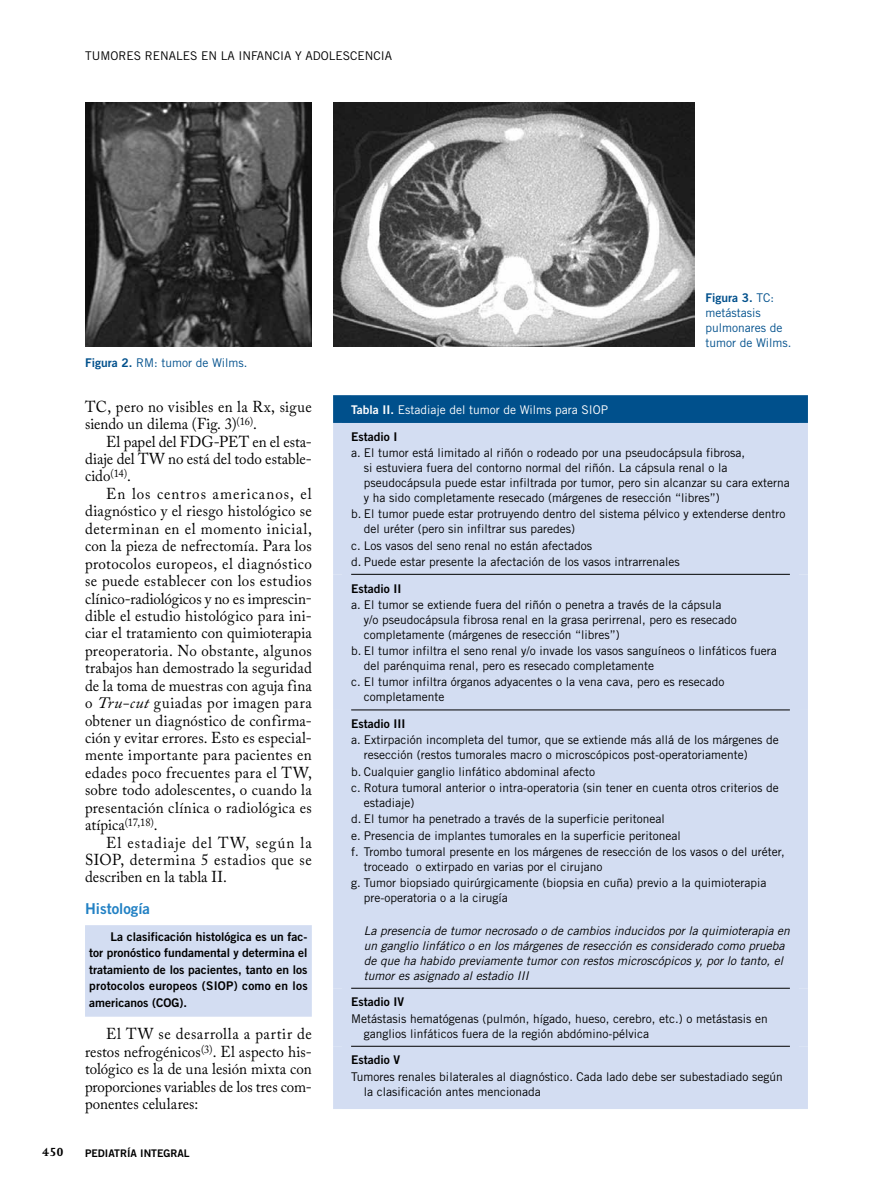
<style>
.page{position:relative;width:893px;height:1191px;background:#fff}
.page>*{position:absolute;margin:0;border:0;box-sizing:border-box;transform-origin:0 0}
.t1{font:15.75px/17.4px "Adobe Caslon Pro";letter-spacing:.01em;color:#000;text-align:justify;scale:.95 1}
.t2{font:15px "Trade Gothic Bold Two";color:#2281c4}
.t3{font:700 13.5px "Joanna MT Std";color:#000}
.t4{font:12px/15px "Trade Gothic";color:#000}
.t5{font:italic 12px/15px "Trade Gothic";color:#000}
.t6{font:12px/16.5px "Trade Gothic Bold Two";color:#000;text-align:justify}
.t7{font:12px/15px "Trade Gothic";color:#00508c}
.t8{font:12px "Trade Gothic";color:#fff}
.t9{font:12px "Trade Gothic Bold Two";color:#00508c}
.t10{font:10.5px "Trade Gothic Bold Two";color:#000}
.s1{font-family:"Trade Gothic Bold Two"}
.s2{font-family:"Trade Gothic"}
.s3{font-style:italic}
</style>
<div class="page">
<div style="left:85px;top:925px;width:227px;height:91px;background:#d3ddf2"></div>
<div style="left:342px;top:396px;width:457px;height:26px;background:#00508c"></div>
<div style="left:351px;top:423px;width:439px;height:685px;background:#d3ddf2"></div>
<hr style="left:351px;top:574px;width:439px;height:1px;background:#000">
<hr style="left:351px;top:709px;width:439px;height:1px;background:#000">
<hr style="left:351px;top:988px;width:439px;height:1px;background:#000">
<div style="left:333px;top:1046px;width:18px;height:62px;background:#d3ddf2"></div>
<div style="left:790px;top:1046px;width:18px;height:62px;background:#d3ddf2"></div>
<hr style="left:333px;top:1108px;width:475px;height:1px;background:#d3ddf2">
<div style="left:333px;top:423px;width:18px;height:151px;background:#d3ddf2"></div>
<div style="left:790px;top:423px;width:18px;height:151px;background:#d3ddf2"></div>
<div style="left:333px;top:574px;width:18px;height:136px;background:#d3ddf2"></div>
<div style="left:790px;top:574px;width:18px;height:136px;background:#d3ddf2"></div>
<div style="left:333px;top:710px;width:18px;height:278px;background:#d3ddf2"></div>
<div style="left:790px;top:710px;width:18px;height:278px;background:#d3ddf2"></div>
<div style="left:333px;top:988px;width:18px;height:58px;background:#d3ddf2"></div>
<div style="left:790px;top:988px;width:18px;height:58px;background:#d3ddf2"></div>
<hr style="left:351px;top:1046px;width:439px;height:1px;background:#000">
<hr style="left:333px;top:395px;width:475px;height:1px;background:#00508c">
<div style="left:333px;top:396px;width:18px;height:26px;background:#00508c"></div>
<div style="left:790px;top:396px;width:18px;height:26px;background:#00508c"></div>
<hr style="left:333px;top:422px;width:475px;height:1px;background:#00508c">
<img style="left:85px;top:103px;width:227px;height:243px">
<img style="left:333px;top:103px;width:361px;height:243px">
<p class="t4" style="left:85px;top:48px;width:309px">Tumores renales en la infancia y adolescencia</p>
<p class="t7" style="left:85px;top:355px;width:164px"><span class="s1">Figura 2.</span> RM: tumor de Wilms.</p>
<p class="t9" style="left:705px;top:290px;width:70px">Figura 3. <span class="s2">TC:</span></p>
<p class="t7" style="left:705px;top:305px;width:88px">metástasis pulmonares de tumor de Wilms.</p>
<h1 class="t1" style="left:85px;top:397px;width:240px">TC, pero no visibles en la Rx, sigue siendo un dilema (Fig. 3)<sup>(16)</sup>.</h1>
<h1 class="t1" style="left:85px;top:432px;width:240px;text-indent:21px">El papel del FDG-PET en el esta&shy;diaje del TW no está del todo estable&shy;cido<sup>(14)</sup>.</h1>
<p class="t1" style="left:85px;top:485px;width:240px;text-indent:21px">En los centros americanos, el diagnóstico y el riesgo histológico se determinan en el momento inicial, con la pieza de nefrectomía. Para los protocolos europeos, el diagnóstico se puede establecer con los estudios clínico-radiológicos y no es imprescin&shy;dible el estudio histológico para ini&shy;ciar el tratamiento con quimioterapia preoperatoria. No obstante, algunos trabajos han demostrado la seguridad de la toma de muestras con aguja fina o <span class="s3">Tru-cut</span> guiadas por imagen para obtener un diagnóstico de confirma&shy;ción y evitar errores. Esto es especial&shy;mente importante para pacientes en edades poco frecuentes para el TW, sobre todo adolescentes, o cuando la presentación clínica o radiológica es atípica<sup>(17,18)</sup>.</p>
<h1 class="t1" style="left:85px;top:833px;width:240px;text-indent:21px">El estadiaje del TW, según la SIOP, determina 5 estadios que se describen en la tabla II.</h1>
<p class="t2" style="left:85px;top:899px;width:66px">Histología</p>
<p class="t6" style="left:89px;top:928px;width:220px;text-indent:21px">La clasificación histológica es un fac&shy;tor pronóstico fundamental y determina el tratamiento de los pacientes, tanto en los protocolos europeos (SIOP) como en los americanos (COG).</p>
<h1 class="t1" style="left:85px;top:1025px;width:240px;text-indent:21px">El TW se desarrolla a partir de restos nefrogénicos<sup>(3)</sup>. El aspecto his&shy;tológico es la de una lesión mixta con proporciones variables de los tres com&shy;ponentes celulares:</h1>
<p class="t3" style="left:42px;top:1144px;width:23px">450</p>
<p class="t10" style="left:85px;top:1146px;width:106px">PEDIATRÍA INTEGRAL</p>
<p class="t8" style="left:351px;top:402px;width:259px"><span class="s1">Tabla II.</span> Estadiaje del tumor de Wilms para SIOP</p>
<p class="t6" style="left:351px;top:428px;width:48px">Estadio I</p>
<p class="t4" style="left:364px;top:445px;width:427px;text-indent:-13px">a. El tumor está limitado al riñón o rodeado por una pseudocápsula fibrosa,<br>si estuviera fuera del contorno normal del riñón. La cápsula renal o la pseudocápsula puede estar infiltrada por tumor, pero sin alcanzar su cara externa y ha sido completamente resecado (márgenes de resección “libres”)</p>
<p class="t4" style="left:364px;top:506px;width:423px;text-indent:-13px">b. El tumor puede estar protruyendo dentro del sistema pélvico y extenderse dentro del uréter (pero sin infiltrar sus paredes)</p>
<p class="t4" style="left:351px;top:537px;width:330px;line-height:16.2px">c. Los vasos del seno renal no están afectados<br>d. Puede estar presente la afectación de los vasos intrarrenales</p>
<p class="t6" style="left:351px;top:580px;width:52px">Estadio II</p>
<p class="t4" style="left:364px;top:597px;width:374px;text-indent:-13px">a. El tumor se extiende fuera del riñón o penetra a través de la cápsula y/o pseudocápsula fibrosa renal en la grasa perirrenal, pero es resecado completamente (márgenes de resección “libres”)</p>
<p class="t4" style="left:364px;top:643px;width:414px;text-indent:-13px">b. El tumor infiltra el seno renal y/o invade los vasos sanguíneos o linfáticos fuera del parénquima renal, pero es resecado completamente</p>
<p class="t4" style="left:364px;top:674px;width:362px;text-indent:-13px">c. El tumor infiltra órganos adyacentes o la vena cava, pero es resecado completamente</p>
<p class="t6" style="left:351px;top:715px;width:56px">Estadio III</p>
<p class="t4" style="left:364px;top:732px;width:416px;text-indent:-13px">a. Extirpación incompleta del tumor, que se extiende más allá de los márgenes de resección (restos tumorales macro o microscópicos post-operatoriamente)</p>
<p class="t4" style="left:351px;top:763px;width:429px;line-height:16.2px">b. Cualquier ganglio linfático abdominal afecto<br>c. Rotura tumoral anterior o intra-operatoria (sin tener en cuenta otros criterios de</p>
<p class="t4" style="left:351px;top:794px;width:435px;line-height:16.2px;text-indent:13px">estadiaje)<br>d. El tumor ha penetrado a través de la superficie peritoneal<br>e. Presencia de implantes tumorales en la superficie peritoneal<br>f. Trombo tumoral presente en los márgenes de resección de los vasos o del uréter,</p>
<p class="t4" style="left:351px;top:858px;width:417px;line-height:16.2px;text-indent:13px">troceado o extirpado en varias por el cirujano<br>g. Tumor biopsiado quirúrgicamente (biopsia en cuña) previo a la quimioterapia</p>
<p class="t4" style="left:364px;top:890px;width:145px">pre-operatoria o a la cirugía</p>
<p class="t5" style="left:364px;top:922px;width:427px">La presencia de tumor necrosado o de cambios inducidos por la quimioterapia en un ganglio linfático o en los márgenes de resección es considerado como prueba de que ha habido previamente tumor con restos microscópicos y, por lo tanto, el tumor es asignado al estadio III</p>
<p class="t6" style="left:351px;top:993px;width:54px">Estadio IV</p>
<p class="t4" style="left:364px;top:1010px;width:405px;text-indent:-13px">Metástasis hematógenas (pulmón, hígado, hueso, cerebro, etc.) o metástasis en ganglios linfáticos fuera de la región abdómino-pélvica</p>
<p class="t6" style="left:351px;top:1051px;width:50px">Estadio V</p>
<p class="t4" style="left:364px;top:1068px;width:421px;text-indent:-13px">Tumores renales bilaterales al diagnóstico. Cada lado debe ser subestadiado según la clasificación antes mencionada</p>
</div>
